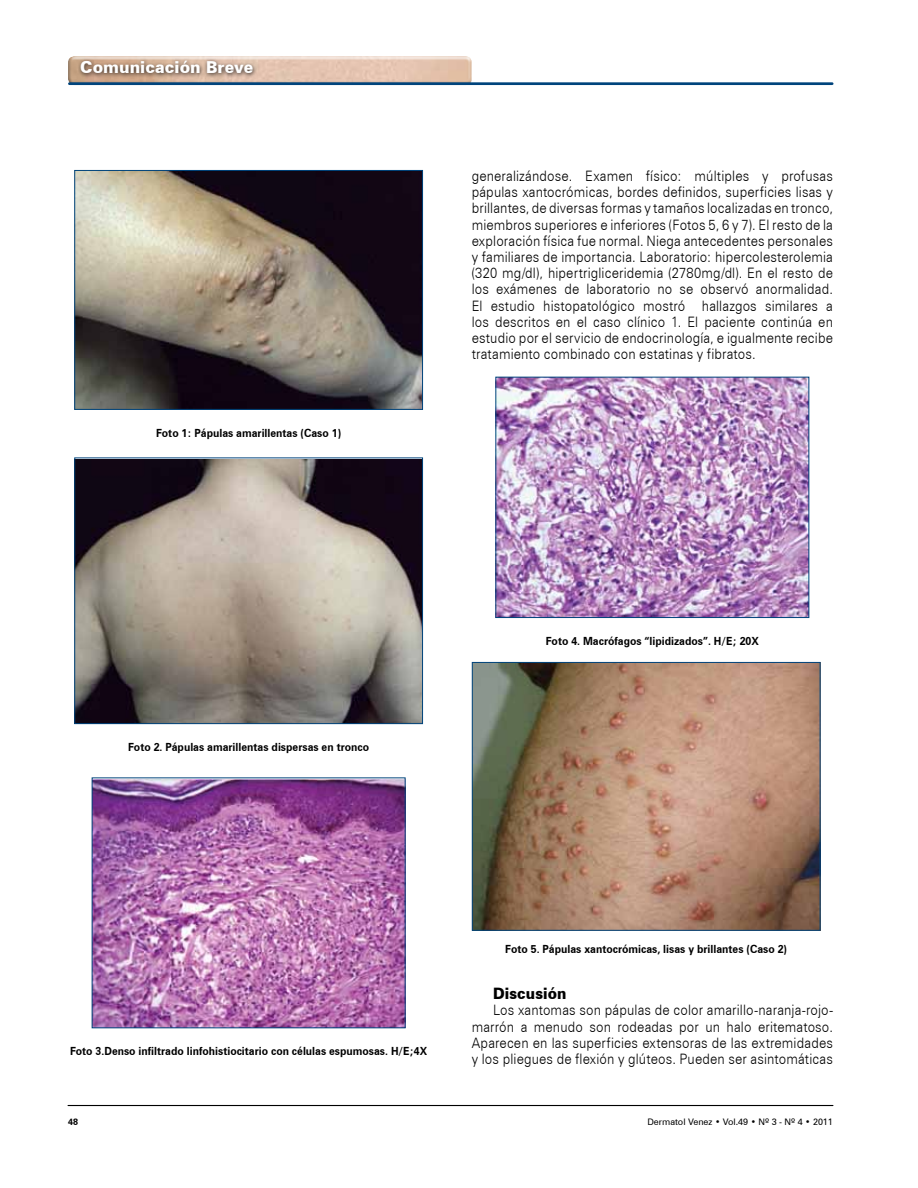
<style>
.page{position:relative;width:918px;height:1188px;background:#fff}
.page>*{position:absolute;margin:0;border:0;box-sizing:border-box;transform-origin:0 0}
.t1{font:900 16.5px "Zurich BT";letter-spacing:.005em;color:#fff}
.t2{font:900 15.75px "Zurich BT";letter-spacing:.005em;color:#000;scale:.9 1}
.t3{font:300 14.4px/16.2px "Zurich BT";letter-spacing:.01em;color:#000;text-align:justify;scale:.9 1}
.t4{font:700 11.25px "Zurich BT";color:#000;scale:.94 1}
.t5{font:9px "Zurich BT";color:#000}
.t6{font:700 9px "Zurich BT";color:#000}
</style>
<div class="page">
<div style="left:67px;top:56px;width:407px;height:31px;background:#000;opacity:.75"></div>
<hr style="left:69px;top:82px;width:763px;height:3px;background:#00447c">
<hr style="left:68px;top:1105px;width:765px;height:1px;background:#000">
<img style="left:76px;top:172px;width:345px;height:236px">
<div style="left:74px;top:170px;width:349px;height:240px;border:1px solid #00447c"></div>
<img style="left:497px;top:379px;width:310px;height:237px">
<div style="left:495px;top:377px;width:314px;height:241px;border:1px solid #00447c"></div>
<img style="left:474px;top:664px;width:344px;height:265px">
<div style="left:472px;top:662px;width:348px;height:269px;border:1px solid #00447c"></div>
<img style="left:76px;top:460px;width:345px;height:262px">
<div style="left:74px;top:458px;width:349px;height:266px;border:1px solid #00447c"></div>
<img style="left:94px;top:779px;width:310px;height:247px">
<div style="left:92px;top:777px;width:314px;height:251px;border:1px solid #00447c"></div>
<div style="left:78px;top:57px;width:180px;height:21px;background:#000;opacity:.75"></div>
<p class="t1" style="left:80px;top:57px;width:175px">Comunicación Breve</p>
<p class="t4" style="left:156px;top:426px;width:198px">Foto 1: Pápulas amarillentas (Caso 1)</p>
<p class="t3" style="left:472px;top:168px;width:403px">generalizándose. Examen físico: múltiples y profusas pápulas xantocrómicas, bordes definidos, superficies lisas y brillantes, de diversas formas y tamaños localizadas en tronco, miembros superiores e inferiores (Fotos 5, 6 y 7). El resto de la exploración física fue normal. Niega antecedentes personales y familiares de importancia. Laboratorio: hipercolesterolemia (320 mg/dl), hipertrigliceridemia (2780mg/dl). En el resto de los exámenes de laboratorio no se observó anormalidad.<br>El estudio histopatológico mostró hallazgos similares a los descritos en el caso clínico 1. El paciente continúa en estudio por el servicio de endocrinología, e igualmente recibe tratamiento combinado con estatinas y fibratos.</p>
<p class="t4" style="left:128px;top:740px;width:258px">Foto 2. Pápulas amarillentas dispersas en tronco</p>
<p class="t4" style="left:546px;top:634px;width:228px">Foto 4. Macrófagos “lipidizados”. H/E; 20X</p>
<p class="t4" style="left:70px;top:1044px;width:382px">Foto 3.Denso infiltrado linfohistiocitario con células espumosas. H/E;4X</p>
<p class="t4" style="left:505px;top:942px;width:301px">Foto 5. Pápulas xantocrómicas, lisas y brillantes (Caso 2)</p>
<p class="t2" style="left:493px;top:984px;width:83px">Discusión</p>
<p class="t3" style="left:472px;top:1002px;width:403px;text-indent:21px">Los xantomas son pápulas de color amarillo-naranja-rojo&shy;marrón a menudo son rodeadas por un halo eritematoso.<br>Aparecen en las superficies extensoras de las extremidades y los pliegues de flexión y glúteos. Pueden ser asintomáticas</p>
<p class="t6" style="left:68px;top:1116px;width:11px">48</p>
<p class="t5" style="left:647px;top:1116px;width:187px">Dermatol Venez • Vol.49 • Nº 3 - Nº 4 • 2011</p>
</div>
